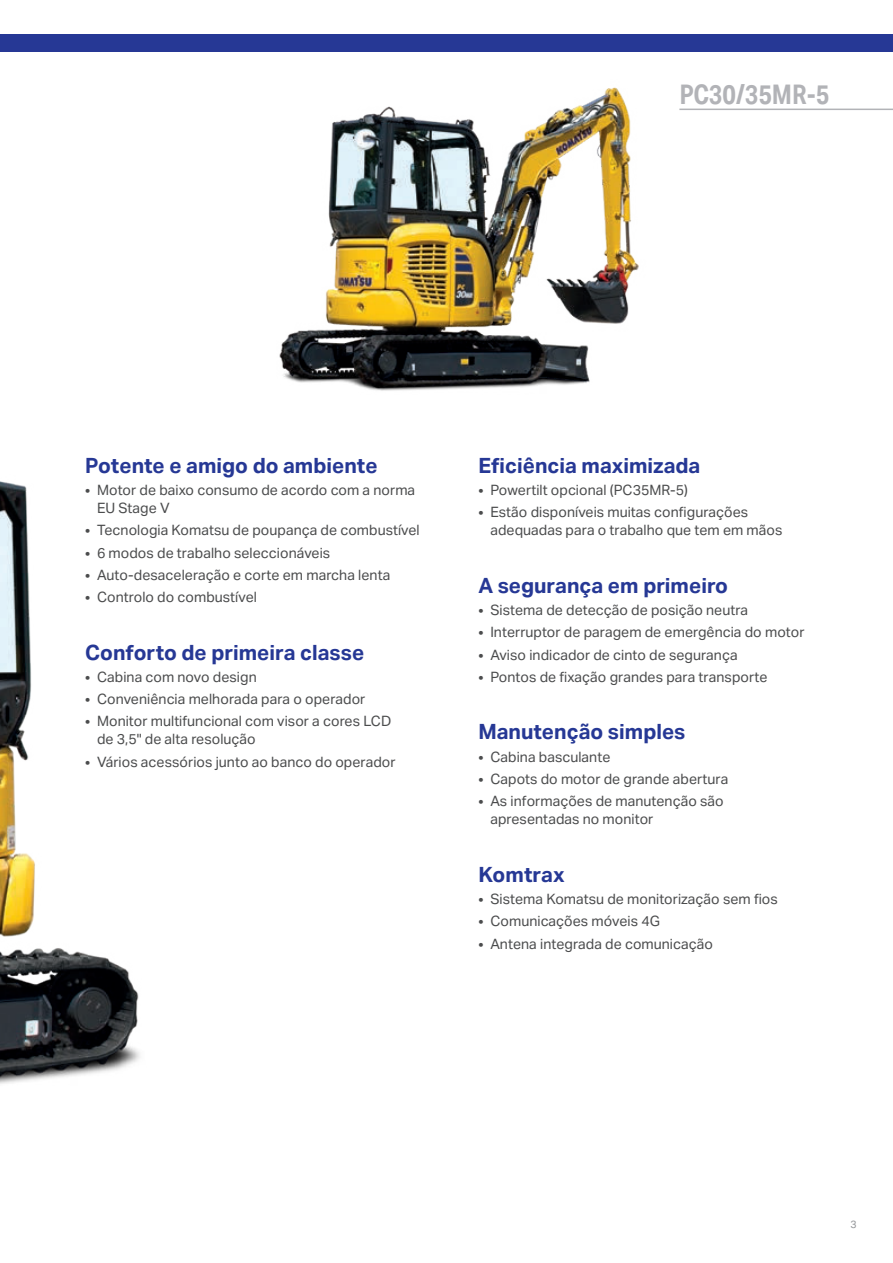
<style>
.page{position:relative;width:893px;height:1263px;background:#fff}
.page>*{position:absolute;margin:0;border:0;box-sizing:border-box;transform-origin:0 0}
.t1{font:700 27px "Aktiv Grotesk Cd";color:#b2b3b7}
.t2{font:700 21px "Aktiv Grotesk";color:#263895}
.t3{font:14.25px/18px "Aktiv Grotesk";color:#4b4c4d}
.t4{font:10.5px "Aktiv Grotesk";color:#939598}
</style>
<div class="page">
<img style="left:0;top:481px;width:140px;height:603px">
<img style="left:279px;top:87px;width:360px;height:304px">
<hr style="left:679px;top:109px;width:214px;height:1px;background:#b2b3b7">
<div style="left:0;top:34px;width:893px;height:17px;background:#263895"></div>
<h1 class="t1" style="left:679px;top:84px;width:151px">PC30/35MR-5</h1>
<h2 class="t2" style="left:85px;top:453px;width:294px">Potente e amigo do ambiente</h2>
<p class="t3" style="left:97px;top:482px;width:320px;text-indent:-12px">• Motor de baixo consumo de acordo com a norma<br>EU Stage V</p>
<p class="t3" style="left:85px;top:522px;width:336px">• Tecnologia Komatsu de poupança de combustível</p>
<p class="t3" style="left:85px;top:545px;width:247px">• 6 modos de trabalho seleccionáveis</p>
<p class="t3" style="left:85px;top:567px;width:307px">• Auto-desaceleração e corte em marcha lenta</p>
<p class="t3" style="left:85px;top:589px;width:173px">• Controlo do combustível</p>
<h2 class="t2" style="left:85px;top:640px;width:281px">Conforto de primeira classe</h2>
<p class="t3" style="left:85px;top:669px;width:173px">• Cabina com novo design</p>
<p class="t3" style="left:85px;top:691px;width:282px">• Conveniência melhorada para o operador</p>
<p class="t3" style="left:97px;top:713px;width:296px;text-indent:-12px">• Monitor multifuncional com visor a cores LCD de 3,5" de alta resolução</p>
<p class="t3" style="left:85px;top:754px;width:312px">• Vários acessórios junto ao banco do operador</p>
<h2 class="t2" style="left:478px;top:453px;width:224px">Eficiência maximizada</h2>
<p class="t3" style="left:478px;top:482px;width:211px">• Powertilt opcional (PC35MR-5)</p>
<p class="t3" style="left:490px;top:504px;width:294px;text-indent:-12px">• Estão disponíveis muitas configurações adequadas para o trabalho que tem em mãos</p>
<h2 class="t2" style="left:478px;top:573px;width:251px">A segurança em primeiro</h2>
<p class="t3" style="left:478px;top:602px;width:271px">• Sistema de detecção de posição neutra</p>
<p class="t3" style="left:478px;top:624px;width:328px">• Interruptor de paragem de emergência do motor</p>
<p class="t3" style="left:478px;top:647px;width:261px">• Aviso indicador de cinto de segurança</p>
<p class="t3" style="left:478px;top:669px;width:291px">• Pontos de fixação grandes para transporte</p>
<h2 class="t2" style="left:478px;top:720px;width:209px">Manutenção simples</h2>
<p class="t3" style="left:478px;top:749px;width:134px">• Cabina basculante</p>
<p class="t3" style="left:478px;top:771px;width:251px">• Capots do motor de grande abertura</p>
<p class="t3" style="left:490px;top:793px;width:235px;text-indent:-12px">• As informações de manutenção são apresentadas no monitor</p>
<h2 class="t2" style="left:478px;top:862px;width:88px">Komtrax</h2>
<p class="t3" style="left:478px;top:891px;width:301px">• Sistema Komatsu de monitorização sem fios</p>
<p class="t3" style="left:478px;top:913px;width:183px">• Comunicações móveis 4G</p>
<p class="t3" style="left:478px;top:936px;width:236px">• Antena integrada de comunicação</p>
<p class="t4" style="left:850px;top:1220px;width:8px">3</p>
</div>
